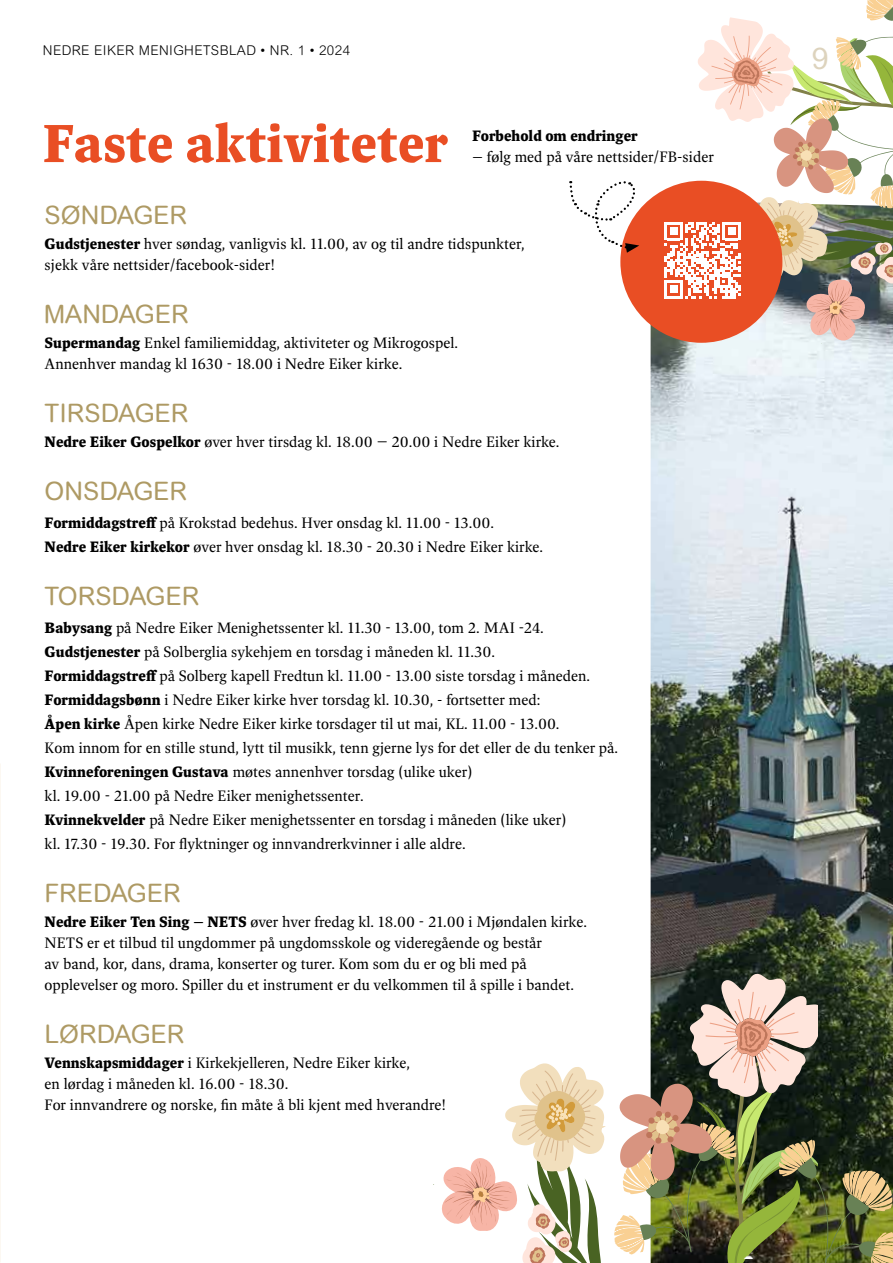
<style>
.page{position:relative;width:893px;height:1263px;background:#fff}
.page>*{position:absolute;margin:0;border:0;box-sizing:border-box;transform-origin:0 0}
.t1{font:700 58.5px "Spinoza Pro";color:#e94e24}
.t2{font:30px "Arial Rounded MT Std";color:#ddd3bd}
.t3{font:25.5px "Arial Rounded MT Std";color:#ae9a64}
.t4{font:16.5px/24px "Spinoza Pro";color:#000}
.t5{font:700 16.5px "Spinoza Pro";color:#000}
.t6{font:300 13.5px "Arial Rounded MT Std";letter-spacing:.03em;color:#000}
.s1{font-weight:700}
</style>
<div class="page">
<img style="left:651px;top:326px;width:242px;height:648px">
<img style="left:441px;top:974px;width:452px;height:289px">
<div style="left:620px;top:181px;width:162px;height:162px;background:#e94e24;border-radius:50%"></div>
<svg style="left:664px;top:0;width:229px;height:354px"></svg>
<svg style="left:569px;top:181px;width:70px;height:72px"></svg>
<p class="t6" style="left:43px;top:43px;width:309px">NEDRE EIKER MENIGHETSBLAD • NR. 1 • 2024</p>
<h2 class="t2" style="left:812px;top:41px;width:18px">9</h2>
<h1 class="t1" style="left:43px;top:111px;width:407px">Faste aktiviteter</h1>
<p class="t5" style="left:472px;top:126px;width:167px">Forbehold om endringer</p>
<p class="t4" style="left:472px;top:145px;width:243px">– følg med på våre nettsider/FB-sider</p>
<h3 class="t3" style="left:45px;top:200px;width:144px">SØNDAGER</h3>
<p class="t4" style="left:45px;top:234px;width:482px;line-height:21px"><span class="s1">Gudstjenester</span> hver søndag, vanligvis kl. 11.00, av og til andre tidspunkter, sjekk våre nettsider/facebook-sider!</p>
<h3 class="t3" style="left:45px;top:299px;width:145px">MANDAGER</h3>
<p class="t4" style="left:45px;top:333px;width:415px;line-height:21px"><span class="s1">Supermandag</span> Enkel familiemiddag, aktiviteter og Mikrogospel.<br>Annenhver mandag kl 1630 - 18.00 i Nedre Eiker kirke.</p>
<h3 class="t3" style="left:45px;top:398px;width:145px">TIRSDAGER</h3>
<p class="t4" style="left:45px;top:430px;width:516px"><span class="s1">Nedre Eiker Gospelkor</span> øver hver tirsdag kl. 18.00 – 20.00 i Nedre Eiker kirke.</p>
<h3 class="t3" style="left:45px;top:476px;width:144px">ONSDAGER</h3>
<p class="t4" style="left:45px;top:511px;width:500px"><span class="s1">Formiddagstreff</span> på Krokstad bedehus. Hver onsdag kl. 11.00 - 13.00.<br><span class="s1">Nedre Eiker kirkekor</span> øver hver onsdag kl. 18.30 - 20.30 i Nedre Eiker kirke.</p>
<h3 class="t3" style="left:45px;top:581px;width:156px">TORSDAGER</h3>
<p class="t4" style="left:45px;top:616px;width:575px"><span class="s1">Babysang</span> på Nedre Eiker Menighetssenter kl. 11.30 - 13.00, tom 2. MAI -24.<br><span class="s1">Gudstjenester</span> på Solberglia sykehjem en torsdag i måneden kl. 11.30.<br><span class="s1">Formiddagstreff</span> på Solberg kapell Fredtun kl. 11.00 - 13.00 siste torsdag i måneden.<br><span class="s1">Formiddagsbønn</span> i Nedre Eiker kirke hver torsdag kl. 10.30, - fortsetter med:<br><span class="s1">Åpen kirke</span> Åpen kirke Nedre Eiker kirke torsdager til ut mai, KL. 11.00 - 13.00.<br>Kom innom for en stille stund, lytt til musikk, tenn gjerne lys for det eller de du tenker på.<br><span class="s1">Kvinneforeningen Gustava</span> møtes annenhver torsdag (ulike uker)<br>kl. 19.00 - 21.00 på Nedre Eiker menighetssenter.<br><span class="s1">Kvinnekvelder</span> på Nedre Eiker menighetssenter en torsdag i måneden (like uker)<br>kl. 17.30 - 19.30. For flyktninger og innvandrerkvinner i alle aldre.</p>
<h3 class="t3" style="left:45px;top:878px;width:137px">FREDAGER</h3>
<p class="t4" style="left:45px;top:912px;width:544px;line-height:21px"><span class="s1">Nedre Eiker Ten Sing – NETS</span> øver hver fredag kl. 18.00 - 21.00 i Mjøndalen kirke.<br>NETS er et tilbud til ungdommer på ungdomsskole og videregående og består<br>av band, kor, dans, drama, konserter og turer. Kom som du er og bli med på opplevelser og moro. Spiller du et instrument er du velkommen til å spille i bandet.</p>
<h3 class="t3" style="left:45px;top:1019px;width:141px">LØRDAGER</h3>
<p class="t4" style="left:45px;top:1053px;width:403px;line-height:21px"><span class="s1">Vennskapsmiddager</span> i Kirkekjelleren, Nedre Eiker kirke,<br>en lørdag i måneden kl. 16.00 - 18.30.<br>For innvandrere og norske, fin måte å bli kjent med hverandre!</p>
</div>
